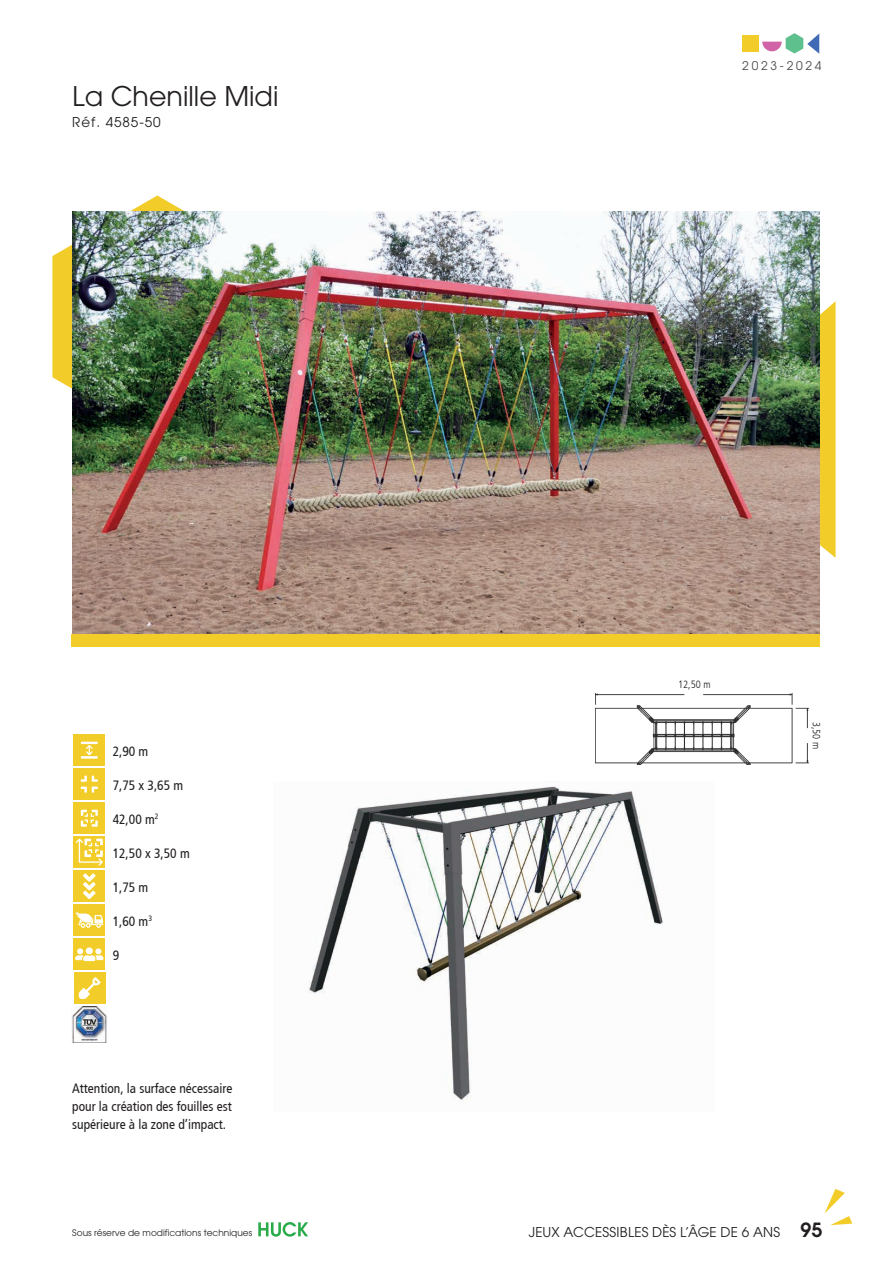
<style>
.page{position:relative;width:893px;height:1263px;background:#fff}
.page>*{position:absolute;margin:0;border:0;box-sizing:border-box;transform-origin:0 0}
.t1{font:27px "Avant Garde";color:#231f20}
.t2{font:600 19.5px "Avant Garde";color:#231f20}
.t3{font:condensed 13.5px/18px "Frutiger";color:#231f20;text-align:justify}
.t4{font:13.5px "Avant Garde";letter-spacing:.02em;color:#231f20}
.t5{font:13.5px "Avant Garde";letter-spacing:.07em;color:#231f20}
.t6{font:12px "Avant Garde";letter-spacing:.23em;color:#4b4c4d}
.t7{font:300 condensed 10.5px "Frutiger";color:#231f20}
.t8{font:9px "Avant Garde";color:#231f20}
</style>
<div class="page">
<div style="left:742px;top:35px;width:16px;height:17px;background:#f2cd29"></div>
<svg style="left:762px;top:33px;width:57px;height:21px"></svg>
<svg style="left:824px;top:1189px;width:28px;height:36px"></svg>
<svg style="left:820px;top:301px;width:16px;height:257px;background:#f2d039"></svg>
<svg style="left:52px;top:195px;width:132px;height:194px;fill:#f2cd29"></svg>
<svg style="left:258px;top:1222px;width:50px;height:14px"></svg>
<img style="left:72px;top:211px;width:748px;height:423px">
<div style="left:71px;top:634px;width:749px;height:12px;background:#f2cd29"></div>
<img style="left:595px;top:693px;width:213px;height:72px">
<img style="left:308px;top:786px;width:355px;height:315px">
<div style="left:73px;top:734px;width:32px;height:32px;background:#f2cd29"></div>
<svg style="left:81px;top:742px;width:17px;height:17px"></svg>
<div style="left:73px;top:768px;width:32px;height:32px;background:#f2cd29"></div>
<svg style="left:81px;top:776px;width:17px;height:17px"></svg>
<div style="left:73px;top:802px;width:32px;height:32px;background:#f2cd29"></div>
<svg style="left:81px;top:810px;width:17px;height:17px"></svg>
<div style="left:73px;top:836px;width:32px;height:32px;background:#f2cd29"></div>
<svg style="left:76px;top:839px;width:27px;height:27px"></svg>
<div style="left:73px;top:870px;width:32px;height:32px;background:#f2cd29"></div>
<svg style="left:83px;top:873px;width:13px;height:26px"></svg>
<div style="left:73px;top:904px;width:32px;height:32px;background:#f2cd29"></div>
<svg style="left:75px;top:913px;width:28px;height:15px"></svg>
<div style="left:73px;top:938px;width:32px;height:32px;background:#f2cd29"></div>
<svg style="left:75px;top:947px;width:28px;height:14px"></svg>
<div style="left:74px;top:972px;width:31px;height:32px;background:#f2cd29"></div>
<svg style="left:78px;top:977px;width:23px;height:22px"></svg>
<img style="left:72px;top:1007px;width:35px;height:36px">
<h1 class="t1" style="left:72px;top:80px;width:208px">La Chenille Midi</h1>
<p class="t5" style="left:72px;top:114px;width:90px">Réf. 4585-50</p>
<p class="t3" style="left:113px;top:743px;width:37px">2,90 m</p>
<p class="t3" style="left:113px;top:777px;width:72px">7,75 x 3,65 m</p>
<p class="t3" style="left:113px;top:811px;width:47px">42,00 m<sup>2</sup></p>
<p class="t3" style="left:113px;top:845px;width:79px">12,50 x 3,50 m</p>
<p class="t3" style="left:113px;top:879px;width:37px">1,75 m</p>
<p class="t3" style="left:113px;top:913px;width:41px">1,60 m<sup>3</sup></p>
<p class="t3" style="left:113px;top:947px;width:8px">9</p>
<p class="t3" style="left:72px;top:1080px;width:162px">Attention, la surface nécessaire pour la création des fouilles est supérieure à la zone d’impact.</p>
<p class="t6" style="left:742px;top:59px;width:81px">2023-2024</p>
<p class="t7" style="left:678px;top:679px;width:34px">12,50 m</p>
<p class="t7" style="left:821px;top:722px;width:29px;rotate:90deg">3,50 m</p>
<p class="t8" style="left:72px;top:1227px;width:181px">Sous réserve de modifications techniques</p>
<p class="t4" style="left:529px;top:1223px;width:253px">JEUX ACCESSIBLES DÈS L’ÂGE DE 6 ANS</p>
<h2 class="t2" style="left:800px;top:1217px;width:23px">95</h2>
</div>
